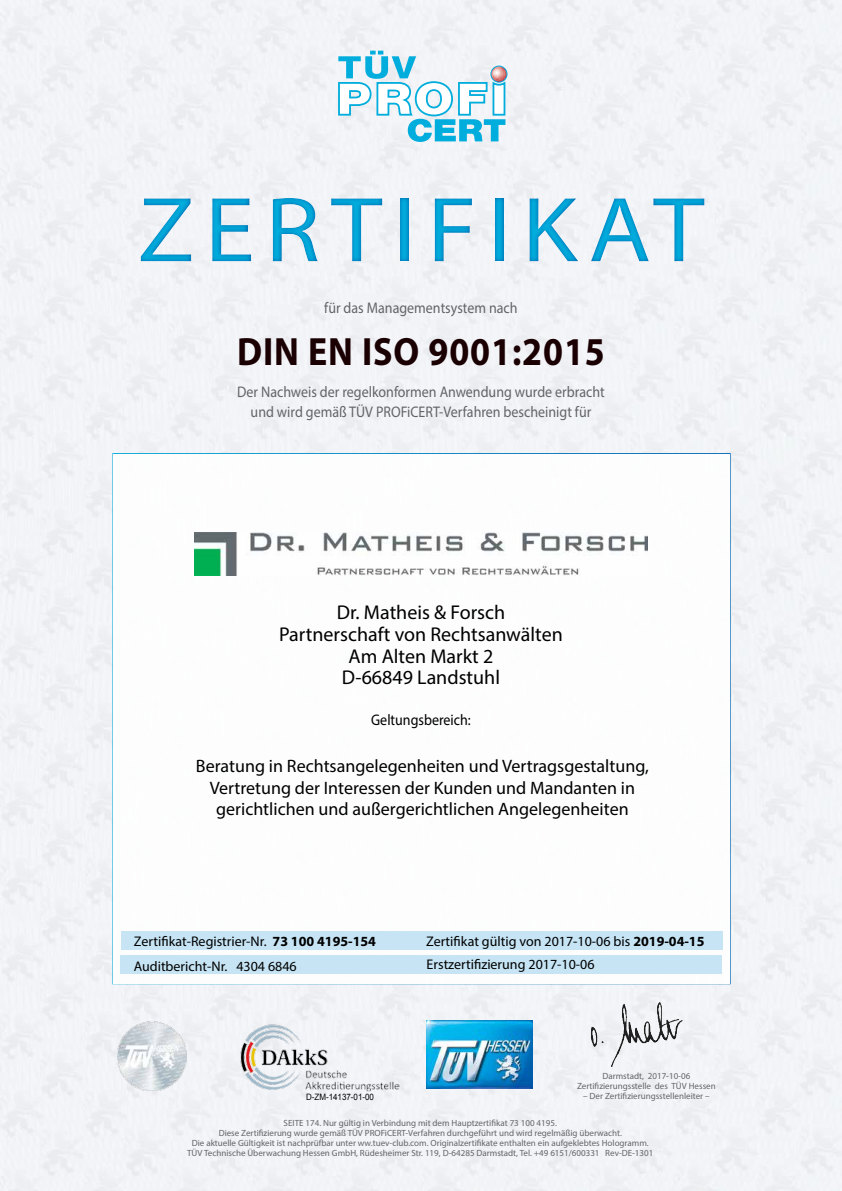
<style>
.page{position:relative;width:842px;height:1191px;background:#f2f3f7}
.page>*{position:absolute;margin:0;border:0;box-sizing:border-box;transform-origin:0 0}
.t1{font:93px "Myriad Pro";letter-spacing:.1em;color:#00addc;scale:1.1 1}
.t2{font:700 39.6px "Myriad Pro";letter-spacing:.025em;color:#1a0002;scale:.91 1}
.t3{font:20px/21.6px "Myriad Pro";color:#000;text-align:center}
.t4{font:18px/21.6px "Myriad Pro";color:#000;text-align:center}
.t5{font:15.4px/20px "Myriad Pro";color:#636466;text-align:center;scale:.91 1}
.t6{font:15.4px "Myriad Pro";color:#000;scale:.91 1}
.t7{font:14px/24.6px "Myriad Pro";color:#000}
.t8{font:9px/10px "Myriad Pro";color:#636466;text-align:center}
.t9{font:8.8px "Arial";color:#000;scale:.91 1}
.s1{font-weight:700}
</style>
<div class="page">
<div style="left:731px;top:695px;width:103px;height:47px;background:#f2f3f7"></div>
<div style="left:734px;top:566px;width:108px;height:47px;background:#f2f3f7"></div>
<svg style="left:338px;top:51px;width:169px;height:91px"></svg>
<img style="left:241px;top:1024px;width:158px;height:67px">
<img style="left:427px;top:1020px;width:106px;height:69px">
<div style="left:112px;top:453px;width:619px;height:531px;background:#fff;border:2px solid #fff"></div>
<div style="left:120px;top:955px;width:602px;height:19px;background:#c0e2f3"></div>
<div style="left:121px;top:931px;width:601px;height:19px;background:#c0e2f3"></div>
<div style="left:731px;top:455px;width:111px;height:40px;background:#f2f3f7"></div>
<img style="left:591px;top:1002px;width:92px;height:64px">
<div style="left:0;top:172px;width:842px;height:114px;background:#006bb6;opacity:.75"></div>
<img style="left:194px;top:533px;width:454px;height:42px">
<img style="left:117px;top:1021px;width:70px;height:69px">
<h1 class="t1" style="left:138px;top:173px;width:517px">ZERTIFIKAT</h1>
<h3 class="t5" style="left:324px;top:298px;width:214px">für das Managementsystem nach</h3>
<h2 class="t2" style="left:237px;top:326px;width:406px">DIN EN ISO 9001:2015</h2>
<h3 class="t5" style="left:237px;top:381px;width:405px">Der Nachweis der regelkonformen Anwendung wurde erbracht und wird gemäß TÜV PROFiCERT-Verfahren bescheinigt für</h3>
<h3 class="t3" style="left:279px;top:601px;width:285px">Dr. Matheis &amp; Forsch<br>Partnerschaft von Rechtsanwälten<br>Am Alten Markt 2<br>D-66849 Landstuhl</h3>
<h3 class="t6" style="left:371px;top:710px;width:111px">Geltungsbereich:</h3>
<h3 class="t4" style="left:196px;top:755px;width:454px">Beratung in Rechtsangelegenheiten und Vertragsgestaltung,<br>Vertretung der Interessen der Kunden und Mandanten in gerichtlichen und außergerichtlichen Angelegenheiten</h3>
<h3 class="t7" style="left:134px;top:929px;width:244px">Zertifikat-Registrier-Nr. <span class="s1">73 100 4195-154<br></span>Auditbericht-Nr. 4304 6846</h3>
<p class="t9" style="left:306px;top:1090px;width:76px">D-ZM-14137-01-00</p>
<h3 class="t7" style="left:426px;top:929px;width:280px">Zertifikat gültig von 2017-10-06 bis <span class="s1">2019-04-15</span></h3>
<h3 class="t7" style="left:427px;top:952px;width:169px">Erstzertifizierung 2017-10-06</h3>
<p class="t8" style="left:577px;top:1071px;width:140px">Darmstadt, 2017-10-06<br>Zertifizierungsstelle des TÜV Hessen</p>
<p class="t8" style="left:583px;top:1091px;width:128px">– Der Zertifizierungsstellenleiter –</p>
<p class="t8" style="left:187px;top:1118px;width:468px">SEITE 174. Nur gültig in Verbindung mit dem Hauptzertifikat 73 100 4195.<br>Diese Zertifizierung wurde gemäß TÜV PROFiCERT-Verfahren durchgeführt und wird regelmäßig überwacht.<br>Die aktuelle Gültigkeit ist nachprüfbar unter ww.tuev-club.com. Originalzertifikate enthalten ein aufgeklebtes Hologramm.<br>TÜV Technische Überwachung Hessen GmbH, Rüdesheimer Str. 119, D-64285 Darmstadt, Tel. +49 6151/600331 Rev-DE-1301</p>
</div>
